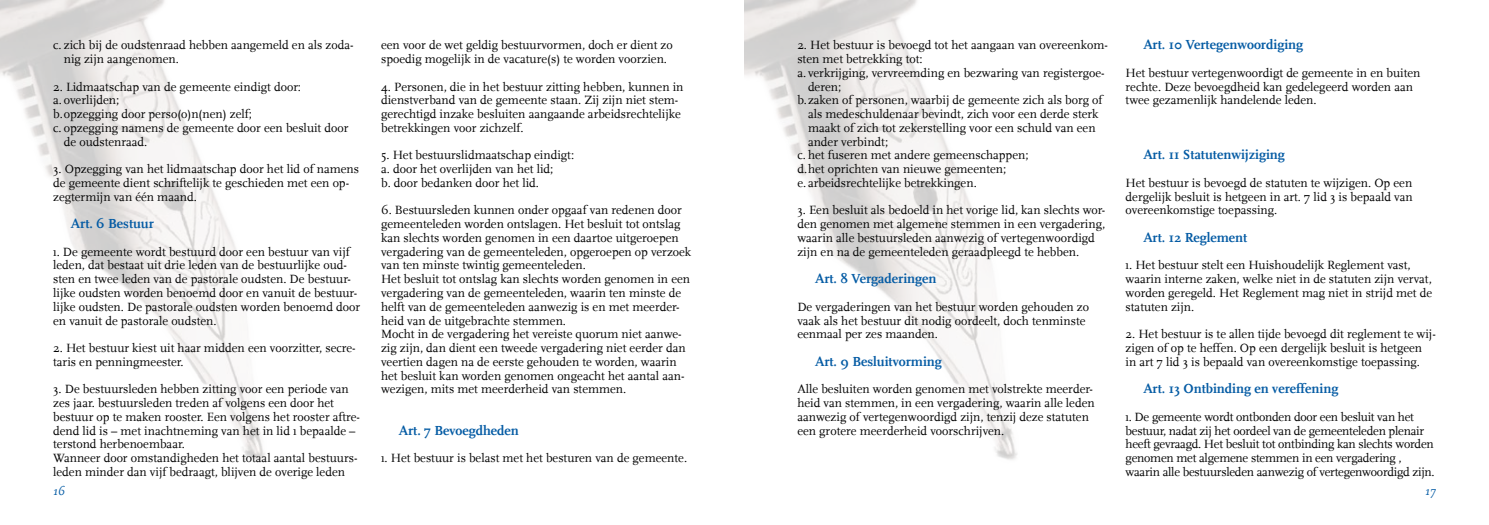
<style>
.page{position:relative;width:1489px;height:525px;background:#fff}
.page>*{position:absolute;margin:0;border:0;box-sizing:border-box;transform-origin:0 0}
.t1{font:700 13.75px "Scala";color:#045ba4}
.t2{font:12.5px/13.8px "Scala";color:#000}
.t3{font:12.5px/13.8px "Scala";letter-spacing:-.02em;color:#000}
.t4{font:italic 12.5px "Scala";color:#045ba4}
</style>
<div class="page">
<img style="left:0;top:0;width:265px;height:460px">
<img style="left:744px;top:0;width:273px;height:460px">
<p class="t2" style="left:64px;top:38px;width:291px;text-indent:-11px">c. zich bij de oudstenraad hebben aangemeld en als zoda&shy;nig zijn aangenomen.</p>
<p class="t2" style="left:53px;top:80px;width:249px">2. Lidmaatschap van de gemeente eindigt door:</p>
<p class="t2" style="left:53px;top:93px;width:68px">a. overlijden;</p>
<p class="t2" style="left:53px;top:107px;width:200px">b.opzegging door perso(o)n(nen) zelf;</p>
<p class="t2" style="left:53px;top:121px;width:297px">c. opzegging namens de gemeente door een besluit door</p>
<p class="t2" style="left:64px;top:135px;width:85px">de oudstenraad.</p>
<p class="t2" style="left:53px;top:162px;width:307px">3. Opzegging van het lidmaatschap door het lid of namens de gemeente dient schriftelijk te geschieden met een op&shy;zegtermijn van één maand.</p>
<p class="t1" style="left:71px;top:216px;width:85px">Art. 6 Bestuur</p>
<p class="t2" style="left:53px;top:245px;width:308px">1. De gemeente wordt bestuurd door een bestuur van vijf leden, dat bestaat uit drie leden van de bestuurlijke oud&shy;sten en twee leden van de pastorale oudsten. De bestuur&shy;lijke oudsten worden benoemd door en vanuit de bestuur&shy;lijke oudsten. De pastorale oudsten worden benoemd door en vanuit de pastorale oudsten.</p>
<p class="t2" style="left:53px;top:341px;width:304px">2. Het bestuur kiest uit haar midden een voorzitter, secre&shy;taris en penningmeester.</p>
<p class="t2" style="left:53px;top:382px;width:308px">3. De bestuursleden hebben zitting voor een periode van zes jaar. bestuursleden treden af volgens een door het bestuur op te maken rooster. Een volgens het rooster aftre&shy;dend lid is – met inachtneming van het in lid 1 bepaalde – terstond herbenoembaar.<br>Wanneer door omstandigheden het totaal aantal bestuurs&shy;leden minder dan vijf bedraagt, blijven de overige leden</p>
<p class="t2" style="left:381px;top:38px;width:293px">een voor de wet geldig bestuurvormen, doch er dient zo spoedig mogelijk in de vacature(s) te worden voorzien.</p>
<p class="t2" style="left:381px;top:80px;width:304px">4. Personen, die in het bestuur zitting hebben, kunnen in dienstverband van de gemeente staan. Zij zijn niet stem&shy;gerechtigd inzake besluiten aangaande arbeidsrechtelijke betrekkingen voor zichzelf.</p>
<p class="t2" style="left:381px;top:148px;width:194px">5. Het bestuurslidmaatschap eindigt: a. door het overlijden van het lid;<br>b. door bedanken door het lid.</p>
<p class="t2" style="left:381px;top:203px;width:312px">6. Bestuursleden kunnen onder opgaaf van redenen door gemeenteleden worden ontslagen. Het besluit tot ontslag kan slechts worden genomen in een daartoe uitgeroepen vergadering van de gemeenteleden, opgeroepen op verzoek van ten minste twintig gemeenteleden.<br>Het besluit tot ontslag kan slechts worden genomen in een vergadering van de gemeenteleden, waarin ten minste de helft van de gemeenteleden aanwezig is en met meerder&shy;heid van de uitgebrachte stemmen.<br>Mocht in de vergadering het vereiste quorum niet aanwe&shy;zig zijn, dan dient een tweede vergadering niet eerder dan veertien dagen na de eerste gehouden te worden, waarin het besluit kan worden genomen ongeacht het aantal aan&shy;wezigen, mits met meerderheid van stemmen.</p>
<p class="t1" style="left:399px;top:422px;width:122px">Art. 7 Bevoegdheden</p>
<p class="t2" style="left:381px;top:451px;width:307px">1. Het bestuur is belast met het besturen van de gemeente.</p>
<p class="t2" style="left:797px;top:38px;width:312px">2. Het bestuur is bevoegd tot het aangaan van overeenkom-</p>
<p class="t2" style="left:797px;top:52px;width:127px">sten met betrekking tot:</p>
<p class="t2" style="left:797px;top:66px;width:309px">a. verkrijging, vervreemding en bezwaring van registergoe-</p>
<p class="t2" style="left:808px;top:80px;width:35px">deren;</p>
<p class="t2" style="left:797px;top:93px;width:307px">b.zaken of personen, waarbij de gemeente zich als borg of</p>
<p class="t2" style="left:808px;top:107px;width:292px">als medeschuldenaar bevindt, zich voor een derde sterk</p>
<p class="t2" style="left:808px;top:121px;width:289px">maakt of zich tot zekerstelling voor een schuld van een</p>
<p class="t2" style="left:808px;top:135px;width:82px">ander verbindt;</p>
<p class="t2" style="left:797px;top:148px;width:233px">c. het fuseren met andere gemeenschappen;</p>
<p class="t2" style="left:797px;top:162px;width:210px">d.het oprichten van nieuwe gemeenten;</p>
<p class="t2" style="left:797px;top:176px;width:181px">e. arbeidsrechtelijke betrekkingen.</p>
<p class="t2" style="left:797px;top:203px;width:309px">3. Een besluit als bedoeld in het vorige lid, kan slechts wor&shy;den genomen met algemene stemmen in een vergadering, waarin alle bestuursleden aanwezig of vertegenwoordigd zijn en na de gemeenteleden geraadpleegd te hebben.</p>
<p class="t1" style="left:815px;top:271px;width:123px">Art. 8 Vergaderingen</p>
<p class="t2" style="left:797px;top:300px;width:293px">De vergaderingen van het bestuur worden gehouden zo vaak als het bestuur dit nodig oordeelt, doch tenminste eenmaal per zes maanden.</p>
<p class="t1" style="left:815px;top:353px;width:128px">Art. 9 Besluitvorming</p>
<p class="t2" style="left:797px;top:382px;width:299px">Alle besluiten worden genomen met volstrekte meerder&shy;heid van stemmen, in een vergadering, waarin alle leden aanwezig of vertegenwoordigd zijn, tenzij deze statuten een grotere meerderheid voorschrijven.</p>
<p class="t1" style="left:1143px;top:37px;width:161px">Art. 10 Vertegenwoordiging</p>
<p class="t2" style="left:1125px;top:66px;width:296px">Het bestuur vertegenwoordigt de gemeente in en buiten rechte. Deze bevoegdheid kan gedelegeerd worden aan twee gezamenlijk handelende leden.</p>
<p class="t1" style="left:1143px;top:147px;width:143px">Art. 11 Statutenwijziging</p>
<p class="t2" style="left:1125px;top:176px;width:288px;text-align:justify">Het bestuur is bevoegd de statuten te wijzigen. Op een dergelijk besluit is hetgeen in art. 7 lid 3 is bepaald van overeenkomstige toepassing.</p>
<p class="t1" style="left:1143px;top:229px;width:106px">Art. 12 Reglement</p>
<p class="t2" style="left:1125px;top:258px;width:308px">1. Het bestuur stelt een Huishoudelijk Reglement vast, waarin interne zaken, welke niet in de statuten zijn vervat, worden geregeld. Het Reglement mag niet in strijd met de statuten zijn.</p>
<p class="t2" style="left:1125px;top:327px;width:312px">2. Het bestuur is te allen tijde bevoegd dit reglement te wij&shy;zigen of op te heffen. Op een dergelijk besluit is hetgeen in art 7 lid 3 is bepaald van overeenkomstige toepassing.</p>
<p class="t1" style="left:1143px;top:381px;width:196px">Art. 13 Ontbinding en vereffening</p>
<p class="t3" style="left:1125px;top:410px;width:310px">1. De gemeente wordt ontbonden door een besluit van het bestuur, nadat zij het oordeel van de gemeenteleden plenair heeft gevraagd. Het besluit tot ontbinding kan slechts worden genomen met algemene stemmen in een vergadering , waarin alle bestuursleden aanwezig of vertegenwoordigd zijn.</p>
<p class="t4" style="left:53px;top:484px;width:13px">16</p>
<p class="t4" style="left:1424px;top:484px;width:12px">17</p>
</div>
